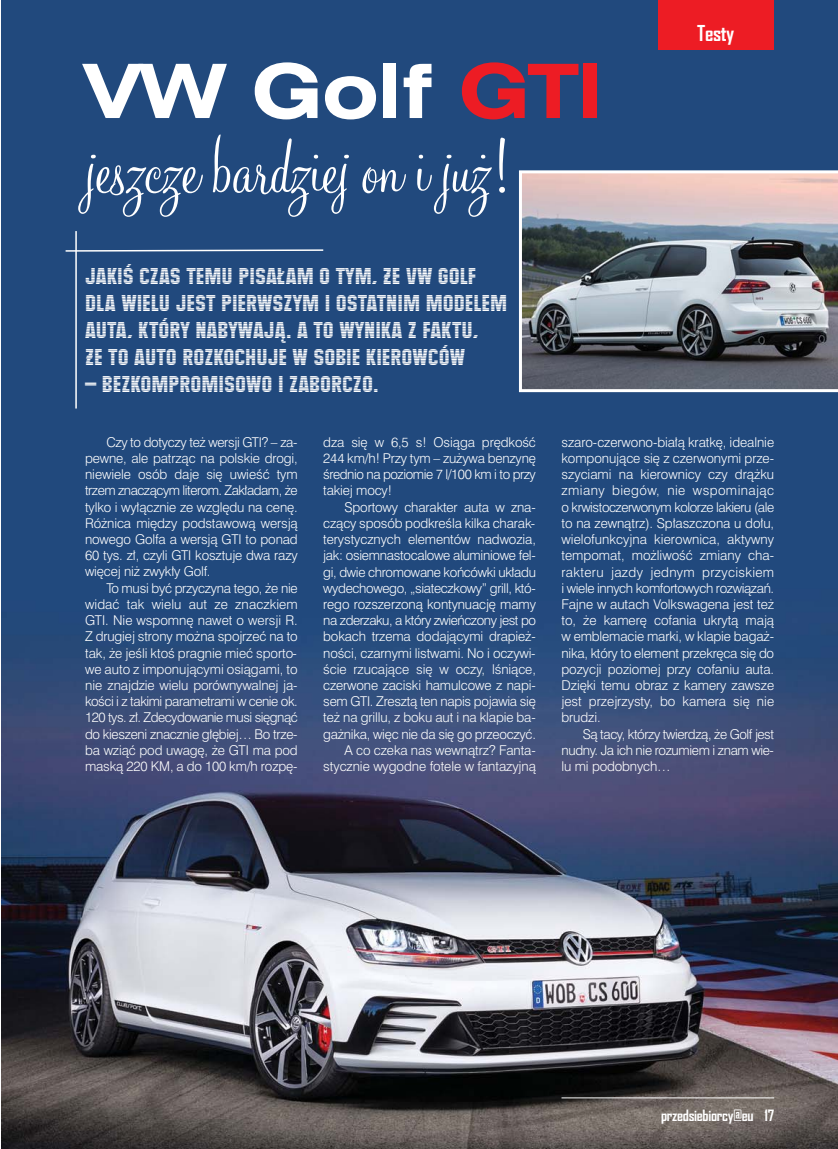
<style>
.page{position:relative;width:838px;height:1149px;background:#fff}
.page>*{position:absolute;margin:0;border:0;box-sizing:border-box;transform-origin:0 0}
.t1{font:87px "Monterey EU";letter-spacing:-.01em;color:#fff}
.t2{font:700 75px "Swis 721 Ex EU";letter-spacing:-.01em;color:#fff}
.t3{font:22.5px/27px "Maximus EU";color:#fff}
.t4{font:700 21px "Agency FB";letter-spacing:-.02em;color:#fff}
.t5{font:700 15px "Agency FB";letter-spacing:-.02em;color:#fff}
.t6{font:13.5px/16.2px "Swis 721 Lt EU";letter-spacing:-.01em;color:#fff;text-align:justify}
.s1{color:#ed1c24}
</style>
<div class="page">
<img style="left:1px;top:0;width:837px;height:1148px">
<svg style="left:64px;top:248px;width:261px;height:4px"></svg>
<hr style="left:561px;top:1097px;width:213px;height:1px;background:#fff">
<div style="left:658px;top:0;width:116px;height:50px;background:#ed1c24"></div>
<svg style="left:519px;top:170px;width:319px;height:222px"></svg>
<hr style="left:75px;top:231px;width:2px;height:177px;background:#fff">
<h2 class="t2" style="left:85px;top:48px;width:520px">VW Golf <span class="s1">GTI</span></h2>
<h1 class="t1" style="left:85px;top:110px;width:429px">jeszcze bardziej on i już!</h1>
<h3 class="t3" style="left:85px;top:262px;width:423px">JAKIŚ CZAS TEMU PISAŁAM O TYM, ŻE VW GOLF DLA WIELU JEST PIERWSZYM I OSTATNIM MODELEM AUTA, KTÓRY NABYWAJĄ. A TO WYNIKA Z FAKTU,<br>ŻE TO AUTO ROZKOCHUJE W SOBIE KIEROWCÓW</h3>
<h3 class="t3" style="left:85px;top:370px;width:295px">– BEZKOMPROMISOWO I ZABORCZO.</h3>
<h3 class="t4" style="left:697px;top:21px;width:39px">Testy</h3>
<p class="t6" style="left:85px;top:435px;width:214px;text-indent:21px">Czy to dotyczy też wersji GTI? – za&shy;pewne, ale patrząc na polskie drogi, niewiele osób daje się uwieść tym trzem znaczącym literom. Zakładam, że tylko i wyłącznie ze względu na cenę.<br>Różnica między podstawową wersją nowego Golfa a wersją GTI to ponad 60 tys. zł, czyli GTI kosztuje dwa razy więcej niż zwykły Golf.</p>
<p class="t6" style="left:85px;top:581px;width:214px;text-indent:21px">To musi być przyczyna tego, że nie widać tak wielu aut ze znaczkiem GTI. Nie wspomnę nawet o wersji R.<br>Z drugiej strony można spojrzeć na to tak, że jeśli ktoś pragnie mieć sporto&shy;we auto z imponującymi osiągami, to nie znajdzie wielu porównywalnej ja&shy;kości i z takimi parametrami w cenie ok.<br>120 tys. zł. Zdecydowanie musi sięgnąć do kieszeni znacznie głębiej… Bo trze&shy;ba wziąć pod uwagę, że GTI ma pod maską 220 KM, a do 100 km/h rozpę-</p>
<p class="t6" style="left:323px;top:435px;width:214px">dza się w 6,5 s! Osiąga prędkość 244 km/h! Przy tym – zużywa benzynę średnio na poziomie 7 l/100 km i to przy takiej mocy!</p>
<p class="t6" style="left:323px;top:500px;width:214px;text-align:right">Sportowy charakter auta w zna&shy;czący sposób podkreśla kilka charak&shy;terystycznych elementów nadwozia, jak: osiemnastocalowe aluminiowe fel&shy;gi, dwie chromowane końcówki układu wydechowego, „siateczkowy” grill, któ&shy;rego rozszerzoną kontynuację mamy na zderzaku, a który zwieńczony jest po bokach trzema dodającymi drapież&shy;ności, czarnymi listwami. No i oczywi&shy;ście rzucające się w oczy, lśniące, czerwone zaciski hamulcowe z napi&shy;sem GTI. Zresztą ten napis pojawia się też na grillu, z boku aut i na klapie ba&shy;gażnika, więc nie da się go przeoczyć.<br>A co czeka nas wewnątrz? Fanta&shy;stycznie wygodne fotele w fantazyjną</p>
<p class="t6" style="left:561px;top:435px;width:214px">szaro-czerwono-białą kratkę, idealnie komponujące się z czerwonymi prze&shy;szyciami na kierownicy czy drążku zmiany biegów, nie wspominając o krwistoczerwonym kolorze lakieru (ale to na zewnątrz). Spłaszczona u dołu, wielofunkcyjna kierownica, aktywny tempomat, możliwość zmiany cha&shy;rakteru jazdy jednym przyciskiem i wiele innych komfortowych rozwiązań.<br>Fajne w autach Volkswagena jest też to, że kamerę cofania ukrytą mają w emblemacie marki, w klapie bagaż&shy;nika, który to element przekręca się do pozycji poziomej przy cofaniu auta.<br>Dzięki temu obraz z kamery zawsze jest przejrzysty, bo kamera się nie brudzi.</p>
<p class="t6" style="left:561px;top:726px;width:214px;text-indent:21px">Są tacy, którzy twierdzą, że Golf jest nudny. Ja ich nie rozumiem i znam wie&shy;lu mi podobnych…</p>
<p class="t5" style="left:661px;top:1106px;width:115px">przedsiebiorcy@eu 17</p>
</div>
